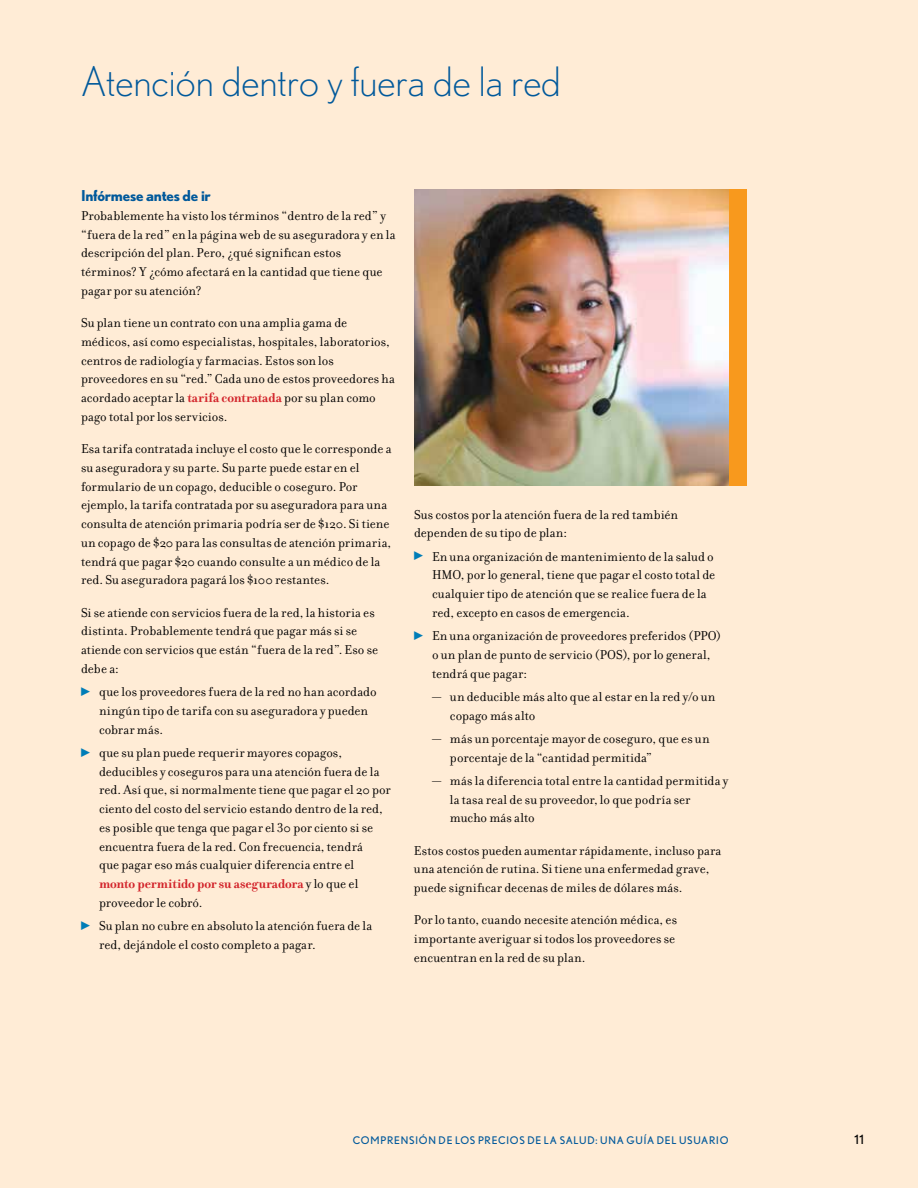
<style>
.page{position:relative;width:918px;height:1188px;background:#ffecd6}
.page>*{position:absolute;margin:0;border:0;box-sizing:border-box;transform-origin:0 0}
.t1{font:300 40.5px "Nobel";color:#00599b}
.t2{font:700 15px "Nobel";letter-spacing:-.02em;color:#00599b}
.t3{font:13.8px/18.8px "Filosofia";letter-spacing:.005em;color:#000}
.t4{font:12.75px "Nobel";color:#000}
.t5{font:10.5px "Nobel";letter-spacing:.28em;color:#00599b}
.s1{font-weight:700;color:#d2232a}
</style>
<div class="page">
<img style="left:414px;top:189px;width:315px;height:297px">
<div style="left:729px;top:189px;width:18px;height:297px;background:#f8991d"></div>
<h1 class="t1" style="left:81px;top:58px;width:482px">Atención dentro y fuera de la red</h1>
<p class="t2" style="left:81px;top:187px;width:131px">Infórmese antes de ir</p>
<p class="t3" style="left:81px;top:206px;width:316px">Probablemente ha visto los términos “dentro de la red” y “fuera de la red” en la página web de su aseguradora y en la descripción del plan. Pero, ¿qué significan estos términos? Y ¿cómo afectará en la cantidad que tiene que pagar por su atención?</p>
<p class="t3" style="left:81px;top:314px;width:315px">Su plan tiene un contrato con una amplia gama de médicos, así como especialistas, hospitales, laboratorios, centros de radiología y farmacias. Estos son los proveedores en su “red.” Cada uno de estos proveedores ha acordado aceptar la <span class="s1">tarifa contratada</span> por su plan como pago total por los servicios.</p>
<p class="t3" style="left:81px;top:440px;width:312px">Esa tarifa contratada incluye el costo que le corresponde a su aseguradora y su parte. Su parte puede estar en el formulario de un copago, deducible o coseguro. Por ejemplo, la tarifa contratada por su aseguradora para una consulta de atención primaria podría ser de $120. Si tiene un copago de $20 para las consultas de atención primaria, tendrá que pagar $20 cuando consulte a un médico de la red. Su aseguradora pagará los $100 restantes.</p>
<p class="t3" style="left:81px;top:603px;width:299px">Si se atiende con servicios fuera de la red, la historia es distinta. Probablemente tendrá que pagar más si se atiende con servicios que están “fuera de la red”. Eso se debe a:</p>
<p class="t3" style="left:99px;top:683px;width:279px;text-indent:-18px"><sup>▶</sup> que los proveedores fuera de la red no han acordado ningún tipo de tarifa con su aseguradora y pueden cobrar más.</p>
<p class="t3" style="left:99px;top:743px;width:293px;text-indent:-18px"><sup>▶</sup> que su plan puede requerir mayores copagos, deducibles y coseguros para una atención fuera de la red. Así que, si normalmente tiene que pagar el 20 por ciento del costo del servicio estando dentro de la red, es posible que tenga que pagar el 30 por ciento si se encuentra fuera de la red. Con frecuencia, tendrá<br>que pagar eso más cualquier diferencia entre el <span class="s1">monto permitido por su aseguradora</span> y lo que el proveedor le cobró.</p>
<p class="t3" style="left:99px;top:917px;width:275px;text-indent:-18px"><sup>▶</sup> Su plan no cubre en absoluto la atención fuera de la red, dejándole el costo completo a pagar.</p>
<p class="t3" style="left:414px;top:505px;width:265px">Sus costos por la atención fuera de la red también dependen de su tipo de plan:</p>
<p class="t3" style="left:432px;top:547px;width:285px;text-indent:-18px"><sup>▶</sup> En una organización de mantenimiento de la salud o HMO, por lo general, tiene que pagar el costo total de cualquier tipo de atención que se realice fuera de la red, excepto en casos de emergencia.</p>
<p class="t3" style="left:432px;top:627px;width:291px;text-indent:-18px"><sup>▶</sup> En una organización de proveedores preferidos (PPO) o un plan de punto de servicio (POS), por lo general, tendrá que pagar:</p>
<p class="t3" style="left:450px;top:687px;width:267px;text-indent:-18px">— un deducible más alto que al estar en la red y/o un copago más alto</p>
<p class="t3" style="left:450px;top:729px;width:261px;text-indent:-18px">— más un porcentaje mayor de coseguro, que es un porcentaje de la “cantidad permitida”</p>
<p class="t3" style="left:450px;top:771px;width:280px;text-indent:-18px">— más la diferencia total entre la cantidad permitida y la tasa real de su proveedor, lo que podría ser mucho más alto</p>
<p class="t3" style="left:414px;top:841px;width:309px">Estos costos pueden aumentar rápidamente, incluso para una atención de rutina. Si tiene una enfermedad grave, puede significar decenas de miles de dólares más.</p>
<p class="t3" style="left:414px;top:911px;width:265px">Por lo tanto, cuando necesite atención médica, es importante averiguar si todos los proveedores se encuentran en la red de su plan.</p>
<p class="t5" style="left:353px;top:1135px;width:377px">COM PRENSIÓN DE LOS PRECIOS DE LA SALUD: UNA GUÍA DEL USUARIO</p>
<p class="t4" style="left:854px;top:1132px;width:11px">11</p>
</div>
